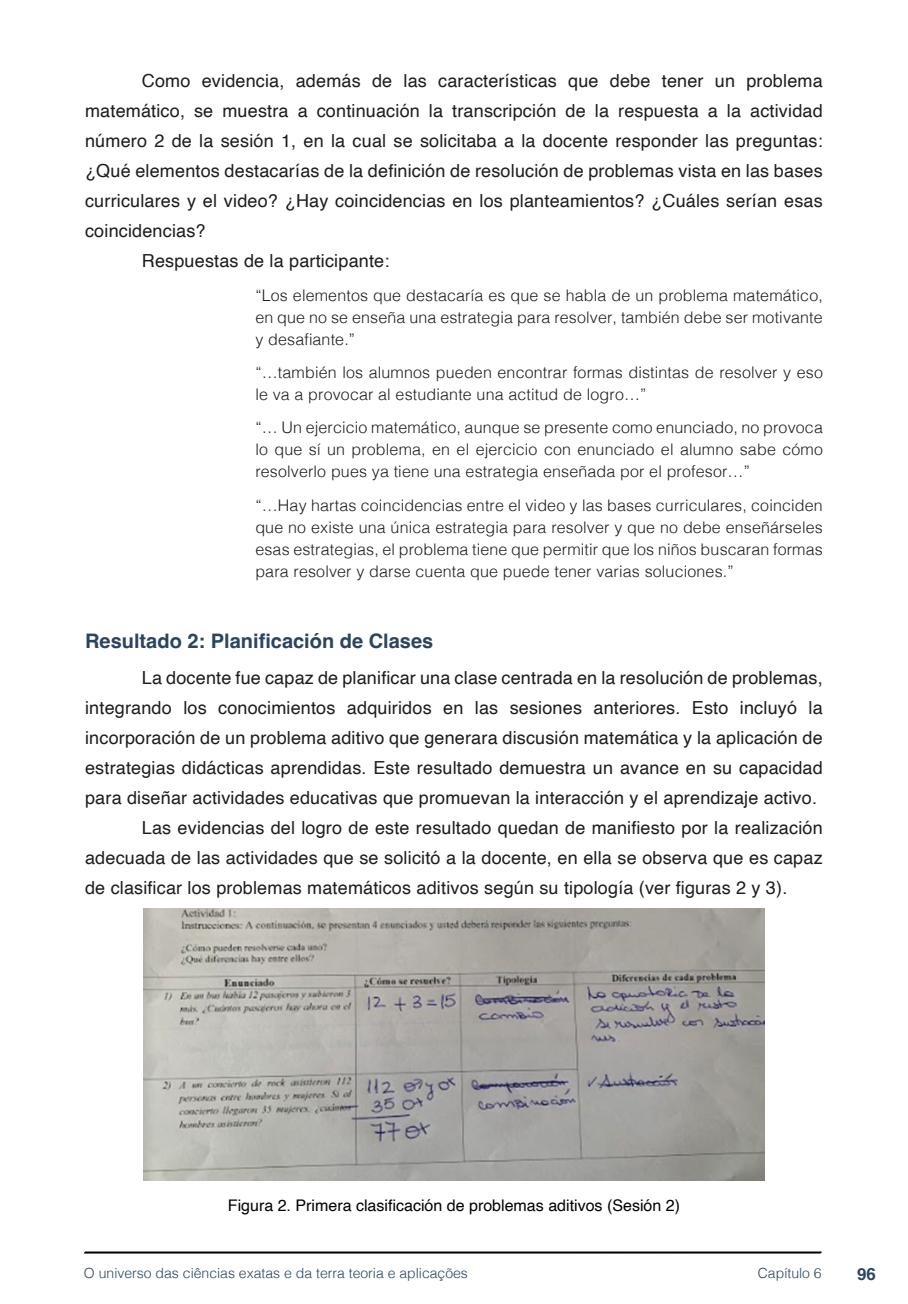
<style>
.page{position:relative;width:908px;height:1304px;background:#fff}
.page>*{position:absolute;margin:0;border:0;box-sizing:border-box;transform-origin:0 0}
.Subtitulo{font:700 20px "Helvetica";color:#2b445f}
.txt{font:18px/30px "Helvetica";letter-spacing:.01em;color:#1d1d1b;text-align:justify}
.t1{font:700 16.8px "Helvetica";color:#2b445f}
.citacoes{font:300 16px/22px "Helvetica";letter-spacing:.01em;color:#1d1d1b;text-align:justify}
.imagens_graf_tab{font:16px "Helvetica";color:#000}
.t2{font:300 14px "Helvetica";color:#2b445f}
</style>
<div class="page">
<svg style="left:84px;top:1251px;width:737px;height:3px;background:#515151"></svg>
<img style="left:143px;top:908px;width:621px;height:272px">
<p class="txt" style="left:85px;top:66px;width:738px;text-indent:57px">Como evidencia, además de las características que debe tener un problema matemático, se muestra a continuación la transcripción de la respuesta a la actividad número 2 de la sesión 1, en la cual se solicitaba a la docente responder las preguntas: ¿Qué elementos destacarías de la definición de resolución de problemas vista en las bases curriculares y el video? ¿Hay coincidencias en los planteamientos? ¿Cuáles serían esas coincidencias?</p>
<p class="txt" style="left:142px;top:246px;width:249px">Respuestas de la participante:</p>
<p class="citacoes" style="left:255px;top:283px;width:568px">“Los elementos que destacaría es que se habla de un problema matemático, en que no se enseña una estrategia para resolver, también debe ser motivante y desafiante.”</p>
<p class="citacoes" style="left:255px;top:360px;width:568px">“…también los alumnos pueden encontrar formas distintas de resolver y eso le va a provocar al estudiante una actitud de logro…”</p>
<p class="citacoes" style="left:255px;top:415px;width:568px">“… Un ejercicio matemático, aunque se presente como enunciado, no provoca lo que sí un problema, en el ejercicio con enunciado el alumno sabe cómo resolverlo pues ya tiene una estrategia enseñada por el profesor…”</p>
<p class="citacoes" style="left:255px;top:493px;width:568px">“…Hay hartas coincidencias entre el video y las bases curriculares, coinciden que no existe una única estrategia para resolver y que no debe enseñárseles esas estrategias, el problema tiene que permitir que los niños buscaran formas para resolver y darse cuenta que puede tener varias soluciones.”</p>
<p class="Subtitulo" style="left:85px;top:629px;width:349px">Resultado 2: Planificación de Clases</p>
<p class="txt" style="left:85px;top:663px;width:738px;text-indent:57px">La docente fue capaz de planificar una clase centrada en la resolución de problemas, integrando los conocimientos adquiridos en las sesiones anteriores. Esto incluyó la incorporación de un problema aditivo que generara discusión matemática y la aplicación de estrategias didácticas aprendidas. Este resultado demuestra un avance en su capacidad para diseñar actividades educativas que promuevan la interacción y el aprendizaje activo.</p>
<p class="txt" style="left:85px;top:813px;width:738px;text-indent:57px">Las evidencias del logro de este resultado quedan de manifiesto por la realización adecuada de las actividades que se solicitó a la docente, en ella se observa que es capaz de clasificar los problemas matemáticos aditivos según su tipología (ver figuras 2 y 3).</p>
<p class="imagens_graf_tab" style="left:228px;top:1193px;width:453px">Figura 2. Primera clasificación de problemas aditivos (Sesión 2)</p>
<p class="t2" style="left:84px;top:1261px;width:385px">O universo das ciências exatas e da terra teoria e aplicações</p>
<p class="t2" style="left:757px;top:1261px;width:65px">Capítulo 6</p>
<p class="t1" style="left:856px;top:1264px;width:20px">96</p>
</div>
